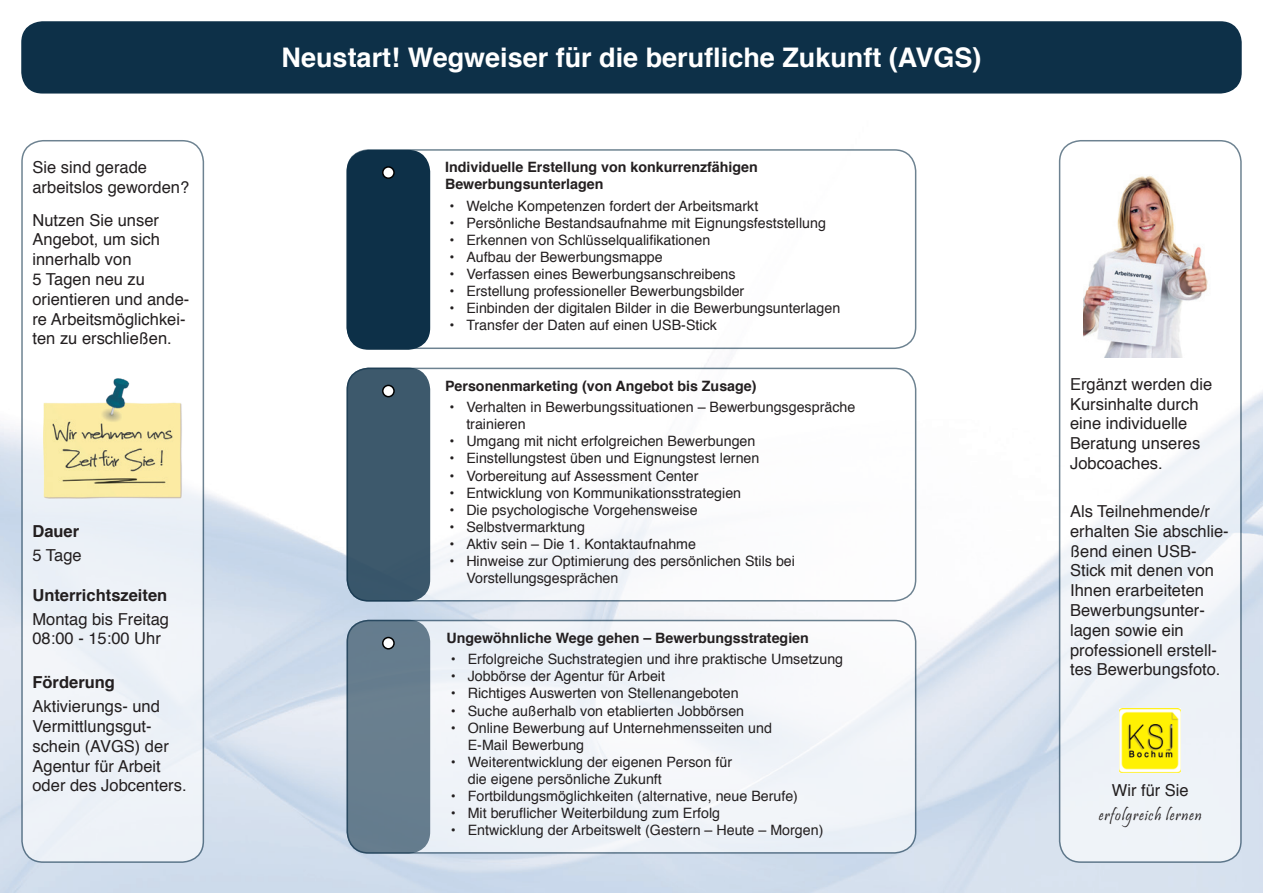
<style>
.page{position:relative;width:1263px;height:893px;background:#fff}
.page>*{position:absolute;margin:0;border:0;box-sizing:border-box;transform-origin:0 0}
.t1{font:700 27px "Helvetica";color:#fff}
.t2{font:16.5px/19.8px "Helvetica";color:#231f20}
.Absatzformat_12_pt{font:700 16.5px "Helvetica";color:#231f20}
.t3{font:16.5px "Pristina";letter-spacing:.05em;color:#231f20}
.t4{font:14.25px/17.1px "Helvetica";color:#231f20}
.t5{font:700 14.25px/17.1px "Helvetica";color:#231f20}
</style>
<div class="page">
<img style="left:0;top:21px;width:1263px;height:872px">
<div style="left:21px;top:21px;width:1221px;height:73px;background:#0d3048;border-radius:21px"></div>
<div style="left:347px;top:150px;width:569px;height:198px;background:#fff;border-radius:21px"></div>
<div style="left:347px;top:149px;width:569px;height:200px;border:2px solid #0d3048;border-radius:21px"></div>
<div style="left:347px;top:151px;width:82px;height:198px;background:#0d3048;border-radius:21px"></div>
<div style="left:347px;top:150px;width:83px;height:200px;border:2px solid #0d3048;border-radius:21px"></div>
<div style="left:383px;top:167px;width:11px;height:11px;background:#fff;border-radius:50%"></div>
<div style="left:382px;top:166px;width:13px;height:13px;border:2px solid #000;border-radius:50%"></div>
<div style="left:347px;top:620px;width:569px;height:233px;background:#f1f4f9;border-radius:21px"></div>
<div style="left:347px;top:620px;width:569px;height:234px;border:2px solid #0d3048;border-radius:21px"></div>
<div style="left:347px;top:620px;width:82px;height:233px;background:#677d8e;border-radius:21px"></div>
<div style="left:347px;top:620px;width:83px;height:234px;border:2px solid #0d3048;border-radius:21px"></div>
<div style="left:383px;top:637px;width:11px;height:12px;background:#fff;border-radius:50%"></div>
<div style="left:382px;top:637px;width:13px;height:12px;border:2px solid #000;border-radius:50%"></div>
<div style="left:347px;top:368px;width:569px;height:233px;background:#fff;border-radius:21px"></div>
<div style="left:347px;top:368px;width:569px;height:233px;border:2px solid #0d3048;border-radius:21px"></div>
<div style="left:347px;top:368px;width:82px;height:233px;background:#3d596c;border-radius:21px"></div>
<div style="left:347px;top:368px;width:83px;height:233px;border:2px solid #0d3048;border-radius:21px"></div>
<div style="left:383px;top:385px;width:11px;height:12px;background:#fff;border-radius:50%"></div>
<div style="left:382px;top:385px;width:13px;height:12px;border:2px solid #000;border-radius:50%"></div>
<div style="left:1059px;top:141px;width:182px;height:721px;background:linear-gradient(to right,#f6f8fb,#f2f5f9);border-radius:21px"></div>
<div style="left:1059px;top:140px;width:183px;height:723px;border:2px solid #0d3048;border-radius:21px"></div>
<img style="left:1083px;top:157px;width:134px;height:200px">
<img style="left:1120px;top:708px;width:61px;height:64px">
<div style="left:22px;top:141px;width:181px;height:721px;background:linear-gradient(to right,#f4f7fa,#f4f7fb);border-radius:21px"></div>
<div style="left:21px;top:140px;width:183px;height:723px;border:2px solid #0d3048;border-radius:21px"></div>
<img style="left:43px;top:373px;width:139px;height:130px">
<p class="t2" style="left:32px;top:158px;width:158px">Sie sind gerade arbeitslos geworden?</p>
<p class="t2" style="left:32px;top:210px;width:158px">Nutzen Sie unser<br>Angebot, um sich innerhalb von<br>5 Tagen neu zu orientieren und ande&shy;re Arbeitsmöglichkei&shy;ten zu erschließen.</p>
<p class="Absatzformat_12_pt" style="left:32px;top:518px;width:48px">Dauer</p>
<p class="t2" style="left:32px;top:546px;width:51px">5 Tage</p>
<p class="Absatzformat_12_pt" style="left:32px;top:581px;width:136px">Unterrichtszeiten</p>
<p class="t2" style="left:32px;top:609px;width:138px">Montag bis Freitag</p>
<p class="t2" style="left:32px;top:629px;width:130px">08:00 - 15:00 Uhr</p>
<p class="Absatzformat_12_pt" style="left:32px;top:669px;width:84px">Förderung</p>
<p class="t2" style="left:32px;top:697px;width:156px">Aktivierungs- und<br>Vermittlungsgut&shy;schein (AVGS) der<br>Agentur für Arbeit oder des Jobcenters.</p>
<p class="t1" style="left:282px;top:36px;width:701px">Neustart! Wegweiser für die berufliche Zukunft (AVGS)</p>
<p class="t5" style="left:445px;top:159px;width:314px">Individuelle Erstellung von konkurrenzfähigen<br>Bewerbungsunterlagen</p>
<p class="t4" style="left:449px;top:198px;width:311px">• Welche Kompetenzen fordert der Arbeitsmarkt</p>
<p class="t4" style="left:449px;top:215px;width:378px">• Persönliche Bestandsaufnahme mit Eignungsfeststellung</p>
<p class="t4" style="left:449px;top:232px;width:262px">• Erkennen von Schlüsselqualifikationen</p>
<p class="t4" style="left:449px;top:249px;width:215px">• Aufbau der Bewerbungsmappe</p>
<p class="t4" style="left:449px;top:266px;width:288px">• Verfassen eines Bewerbungsanschreibens</p>
<p class="t4" style="left:449px;top:283px;width:296px">• Erstellung professioneller Bewerbungsbilder</p>
<p class="t4" style="left:449px;top:300px;width:392px">• Einbinden der digitalen Bilder in die Bewerbungsunterlagen</p>
<p class="t4" style="left:449px;top:317px;width:269px">• Transfer der Daten auf einen USB-Stick</p>
<p class="t5" style="left:445px;top:377px;width:313px">Personenmarketing (von Angebot bis Zusage)</p>
<p class="t4" style="left:466px;top:399px;width:390px;text-indent:-17px">• Verhalten in Bewerbungssituationen – Bewerbungsgespräche trainieren</p>
<p class="t4" style="left:449px;top:433px;width:308px">• Umgang mit nicht erfolgreichen Bewerbungen</p>
<p class="t4" style="left:449px;top:450px;width:312px">• Einstellungstest üben und Eignungstest lernen</p>
<p class="t4" style="left:449px;top:467px;width:251px">• Vorbereitung auf Assessment Center</p>
<p class="t4" style="left:449px;top:484px;width:293px">• Entwicklung von Kommunikationsstrategien</p>
<p class="t4" style="left:449px;top:502px;width:250px">• Die psychologische Vorgehensweise</p>
<p class="t4" style="left:449px;top:519px;width:137px">• Selbstvermarktung</p>
<p class="t4" style="left:449px;top:536px;width:248px">• Aktiv sein – Die 1. Kontaktaufnahme</p>
<p class="t4" style="left:466px;top:553px;width:330px;text-indent:-17px">• Hinweise zur Optimierung des persönlichen Stils bei<br>Vorstellungsgesprächen</p>
<p class="t5" style="left:446px;top:629px;width:364px">Ungewöhnliche Wege gehen – Bewerbungsstrategien</p>
<p class="t4" style="left:451px;top:651px;width:394px">• Erfolgreiche Suchstrategien und ihre praktische Umsetzung</p>
<p class="t4" style="left:451px;top:668px;width:216px">• Jobbörse der Agentur für Arbeit</p>
<p class="t4" style="left:451px;top:685px;width:289px">• Richtiges Auswerten von Stellenangeboten</p>
<p class="t4" style="left:451px;top:702px;width:295px">• Suche außerhalb von etablierten Jobbörsen</p>
<p class="t4" style="left:468px;top:719px;width:306px;text-indent:-17px">• Online Bewerbung auf Unternehmensseiten und<br>E-Mail Bewerbung</p>
<p class="t4" style="left:468px;top:754px;width:266px;text-indent:-17px">• Weiterentwicklung der eigenen Person für die eigene persönliche Zukunft</p>
<p class="t4" style="left:451px;top:788px;width:349px">• Fortbildungsmöglichkeiten (alternative, neue Berufe)</p>
<p class="t4" style="left:451px;top:805px;width:271px">• Mit beruflicher Weiterbildung zum Erfolg</p>
<p class="t4" style="left:451px;top:822px;width:374px">• Entwicklung der Arbeitswelt (Gestern – Heute – Morgen)</p>
<p class="t2" style="left:1070px;top:375px;width:144px">Ergänzt werden die<br>Kursinhalte durch eine individuelle<br>Beratung unseres<br>Jobcoaches.</p>
<p class="t2" style="left:1070px;top:502px;width:160px">Als Teilnehmende/r erhalten Sie abschlie&shy;ßend einen USB-<br>Stick mit denen von<br>Ihnen erarbeiteten<br>Bewerbungsunter&shy;lagen sowie ein professionell erstell&shy;tes Bewerbungsfoto.</p>
<p class="t2" style="left:1112px;top:780px;width:79px">Wir für Sie</p>
<p class="t3" style="left:1099px;top:805px;width:105px">erfolgreich lernen</p>
</div>
